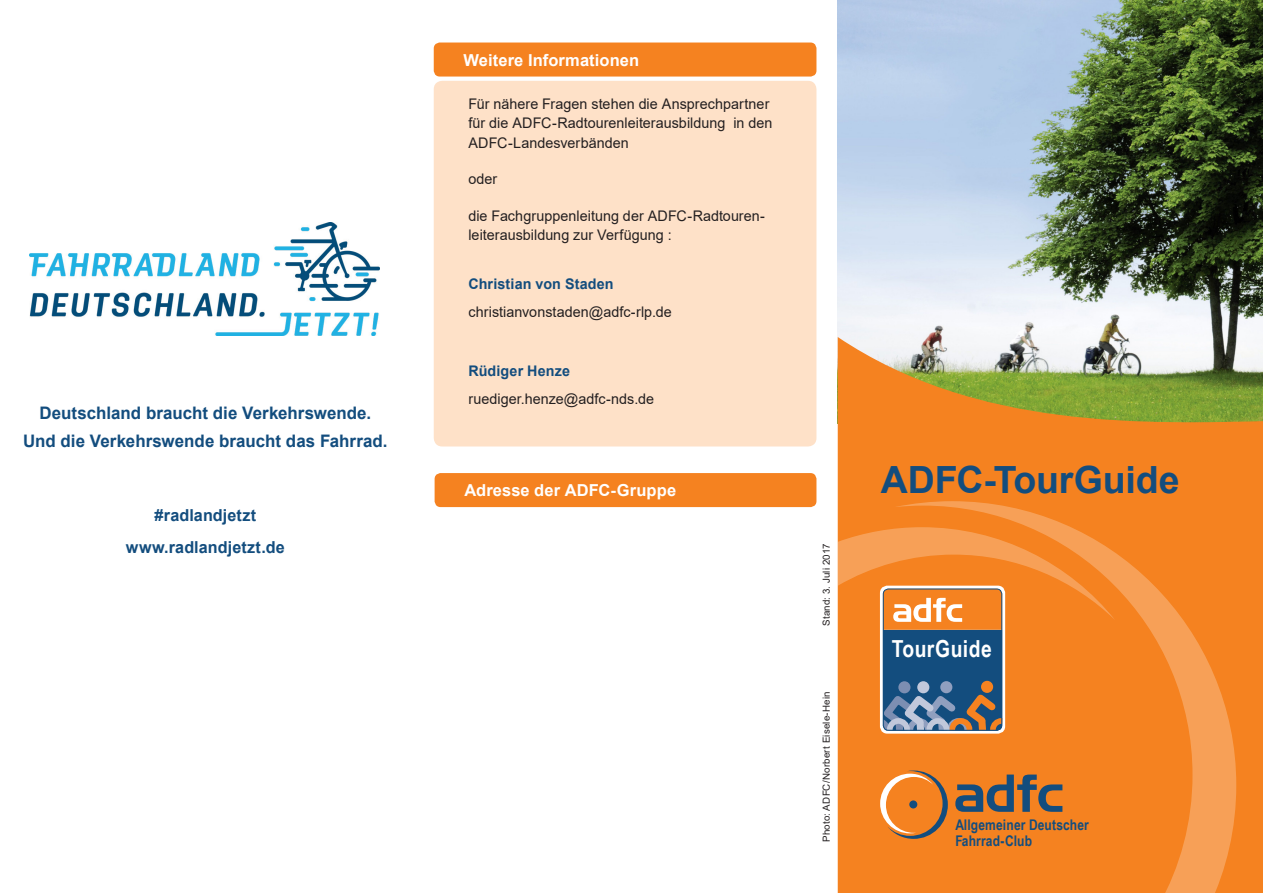
<style>
.page{position:relative;width:1263px;height:893px;background:#fff}
.page>*{position:absolute;margin:0;border:0;box-sizing:border-box;transform-origin:0 0}
.Fließtext{font:700 37.5px "Arial";letter-spacing:-.005em;color:#134d7e}
.t1{font:700 23.55px "Arial Narrow";letter-spacing:.02em;color:#fff}
.Fließtext-2{font:700 17.25px "Arial";color:#134d7e}
.Flyer_Kapitelübersch{font:700 16.5px "Arial";letter-spacing:.005em;color:#fff}
.Fließtext-3{font:700 16.5px "Arial";letter-spacing:.005em;color:#134d7e}
.Fließtext-4{font:14.7px/19.2px "Arial";letter-spacing:.005em;color:#231f20}
.t2{font:700 14.7px/16.5px "Arial Narrow";letter-spacing:.01em;color:#134d7e}
.Fließtext-5{font:700 14.7px "Arial";letter-spacing:.01em;color:#134d7e}
.Fließtext-6{font:9.75px "Arial";letter-spacing:.02em;color:#231f20}
</style>
<div class="page">
<img style="left:838px;top:0;width:425px;height:337px">
<div style="left:434px;top:81px;width:382px;height:365px;background:#fee1c8;border-radius:9px"></div>
<svg style="left:838px;top:337px;width:425px;height:556px;background:#dc923e"></svg>
<svg style="left:894px;top:501px;width:342px;height:392px;background:#f5872a"></svg>
<svg style="left:955px;top:774px;width:107px;height:38px;background:#8f6a4a"></svg>
<svg style="left:880px;top:770px;width:68px;height:69px;background:#df883e"></svg>
<div style="left:909px;top:800px;width:8px;height:8px;background:#134d7e;border-radius:50%"></div>
<div style="left:434px;top:43px;width:382px;height:34px;background:#f58220;border-radius:6px"></div>
<div style="left:435px;top:473px;width:381px;height:34px;background:#f58220;border-radius:6px"></div>
<svg style="left:838px;top:527px;width:277px;height:206px;background:#cf8344"></svg>
<div style="left:883px;top:588px;width:119px;height:143px;border:1px solid #134d7e;border-radius:5px"></div>
<img style="left:29px;top:222px;width:351px;height:113px">
<p class="Fließtext-2" style="left:39px;top:401px;width:333px">Deutschland braucht die Verkehrswende.</p>
<p class="Fließtext-2" style="left:23px;top:429px;width:366px">Und die Verkehrswende braucht das Fahrrad.</p>
<p class="Fließtext-3" style="left:155px;top:504px;width:103px">#radlandjetzt</p>
<p class="Fließtext-3" style="left:126px;top:536px;width:161px">www.radlandjetzt.de</p>
<p class="Flyer_Kapitelübersch" style="left:463px;top:48px;width:177px">Weitere Informationen</p>
<p class="Fließtext-4" style="left:468px;top:94px;width:306px">Für nähere Fragen stehen die Ansprechpartner für die ADFC-Radtourenleiterausbildung in den<br>ADFC-Landesverbänden</p>
<p class="Fließtext-4" style="left:468px;top:169px;width:30px">oder</p>
<p class="Fließtext-4" style="left:468px;top:206px;width:298px">die Fachgruppenleitung der ADFC-Radtouren&shy;leiterausbildung zur Verfügung :</p>
<p class="Fließtext-5" style="left:468px;top:274px;width:147px">Christian von Staden</p>
<p class="Fließtext-4" style="left:468px;top:302px;width:205px">christianvonstaden@adfc-rlp.de</p>
<p class="Fließtext-5" style="left:468px;top:361px;width:103px">Rüdiger Henze</p>
<p class="Fließtext-4" style="left:468px;top:389px;width:187px">ruediger.henze@adfc-nds.de</p>
<p class="Flyer_Kapitelübersch" style="left:464px;top:479px;width:213px">Adresse der ADFC-Gruppe</p>
<p class="Fließtext-6" style="left:819px;top:626px;width:84px;rotate:-90deg">Stand: 3. Juli 2017</p>
<p class="Fließtext-6" style="left:819px;top:842px;width:152px;rotate:-90deg">Photo: ADFC/Norbert Eisele-Hein</p>
<p class="Fließtext" style="left:881px;top:453px;width:301px">ADFC-TourGuide</p>
<p class="t1" style="left:892px;top:631px;width:102px">TourGuide</p>
<p class="t2" style="left:955px;top:816px;width:135px">Allgemeiner Deutscher<br>Fahrrad-Club</p>
</div>
